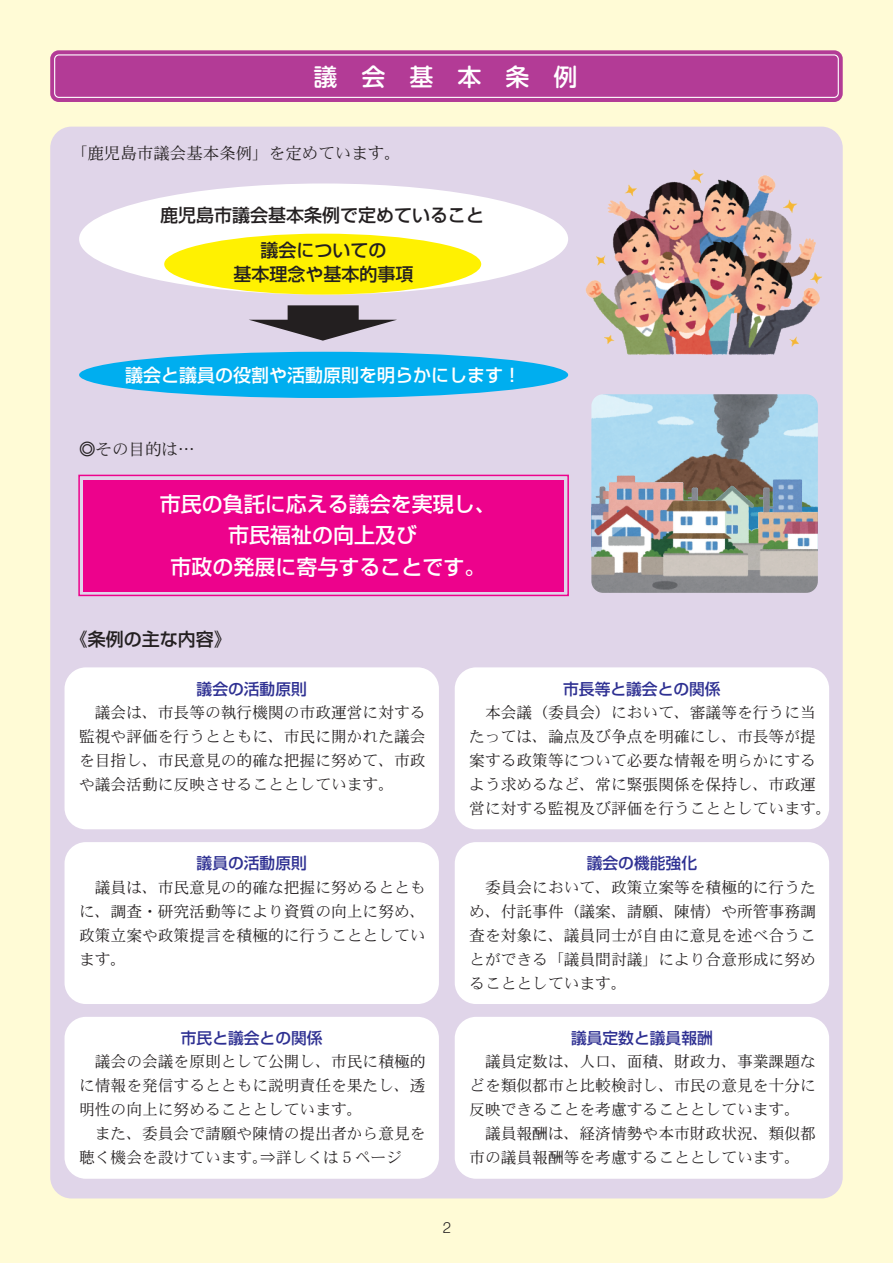
<style>
.page{position:relative;width:893px;height:1263px;background:#fffbd6}
.page>*{position:absolute;margin:0;border:0;box-sizing:border-box;transform-origin:0 0}
.t1{font:500 24px "Shin M Go Pro";letter-spacing:1em;color:#fff}
.t2{font:500 21px/31.5px "Shin Go Pro";color:#fff;text-align:center}
.t3{font:500 18px/35.5px "Shin Go Pro";color:#231f20;text-align:center}
.t4{font:500 18px "Shin Go Pro";color:#fff}
.t5{font:16.5px "DFHS Mincho W3 MP RKSJ H";color:#231f20}
.t6{font:15.75px/24px "DFHS Mincho W3 MP RKSJ H";color:#231f20;text-align:justify}
.t7{font:500 15.75px "Shin Go Pro";color:#2e3092}
.t8{font:300 13.5px "Shin M Go Pro";color:#231f20}
</style>
<div class="page">
<div style="left:50px;top:50px;width:793px;height:52px;background:#b33b96;border-radius:9px"></div>
<div style="left:54px;top:54px;width:785px;height:44px;border:1px solid #fff;border-radius:4px"></div>
<div style="left:50px;top:127px;width:793px;height:1071px;background:#e0d5e9;border-radius:21px"></div>
<svg style="left:249px;top:305px;width:148px;height:36px"></svg>
<div style="left:79px;top:352px;width:489px;height:46px;background:#00aeef;border-radius:50%"></div>
<div style="left:83px;top:480px;width:480px;height:111px;background:#ed028c"></div>
<div style="left:78px;top:475px;width:491px;height:121px;border:2px solid #ed028c"></div>
<div style="left:65px;top:667px;width:374px;height:162px;background:#fff;border-radius:21px"></div>
<div style="left:455px;top:667px;width:374px;height:162px;background:#fff;border-radius:21px"></div>
<div style="left:65px;top:842px;width:374px;height:162px;background:#fff;border-radius:21px"></div>
<div style="left:455px;top:842px;width:374px;height:162px;background:#fff;border-radius:21px"></div>
<div style="left:65px;top:1017px;width:374px;height:162px;background:#fff;border-radius:21px"></div>
<div style="left:455px;top:1017px;width:374px;height:162px;background:#fff;border-radius:21px"></div>
<img style="left:585px;top:169px;width:238px;height:186px">
<div style="left:79px;top:183px;width:489px;height:112px;background:#fff;border-radius:50%"></div>
<div style="left:164px;top:234px;width:317px;height:61px;background:#fff101;border-radius:50%"></div>
<img style="left:591px;top:394px;width:227px;height:81px">
<img style="left:591px;top:475px;width:227px;height:118px">
<h1 class="t1" style="left:314px;top:57px;width:266px">議会基本条例</h1>
<p class="t5" style="left:71px;top:145px;width:332px">「鹿児島市議会基本条例」を定めています。</p>
<p class="t3" style="left:160px;top:195px;width:325px">鹿児島市議会基本条例で定めていること議会についての</p>
<p class="t3" style="left:234px;top:254px;width:181px">基本理念や基本的事項</p>
<p class="t4" style="left:125px;top:361px;width:397px">議会と議員の役割や活動原則を明らかにします！</p>
<p class="t5" style="left:79px;top:440px;width:117px">◎その目的は…</p>
<h2 class="t2" style="left:160px;top:485px;width:337px">市民の負託に応える議会を実現し、市民福祉の向上及び<br>市政の発展に寄与することです。</h2>
<p class="t3" style="left:70px;top:619px;width:164px">《条例の主な内容》</p>
<p class="t7" style="left:197px;top:676px;width:112px">議会の活動原則</p>
<p class="t6" style="left:79px;top:700px;width:348px">　議会は、市長等の執行機関の市政運営に対する監視や評価を行うとともに、市民に開かれた議会を目指し、市民意見の的確な把握に努めて、市政や議会活動に反映させることとしています。</p>
<p class="t7" style="left:197px;top:850px;width:112px">議員の活動原則</p>
<p class="t6" style="left:79px;top:875px;width:348px">　議員は、市民意見の的確な把握に努めるとともに、調査・研究活動等により資質の向上に努め、政策立案や政策提言を積極的に行うこととしています。</p>
<p class="t7" style="left:181px;top:1025px;width:143px">市民と議会との関係</p>
<p class="t6" style="left:79px;top:1050px;width:348px;text-align:left">　議会の会議を原則として公開し、市民に積極的に情報を発信するとともに説明責任を果たし、透明性の向上に努めることとしています。<br>　また、委員会で請願や陳情の提出者から意見を聴く機会を設けています。⇒詳しくは５ページ</p>
<p class="t7" style="left:563px;top:676px;width:159px">市長等と議会との関係</p>
<p class="t6" style="left:469px;top:700px;width:364px;text-align:left">　本会議（委員会）において、審議等を行うに当たっては、論点及び争点を明確にし、市長等が提案する政策等について必要な情報を明らかにするよう求めるなど、常に緊張関係を保持し、市政運営に対する監視及び評価を行うこととしています。</p>
<p class="t7" style="left:587px;top:850px;width:112px">議会の機能強化</p>
<p class="t6" style="left:469px;top:875px;width:348px">　委員会において、政策立案等を積極的に行うため、付託事件（議案、請願、陳情）や所管事務調査を対象に、議員同士が自由に意見を述べ合うことができる「議員間討議」により合意形成に努めることとしています。</p>
<p class="t7" style="left:571px;top:1025px;width:143px">議員定数と議員報酬</p>
<p class="t6" style="left:469px;top:1050px;width:348px;text-align:left">　議員定数は、人口、面積、財政力、事業課題などを類似都市と比較検討し、市民の意見を十分に反映できることを考慮することとしています。　議員報酬は、経済情勢や本市財政状況、類似都市の議員報酬等を考慮することとしています。</p>
<p class="t8" style="left:443px;top:1217px;width:10px">2</p>
</div>
